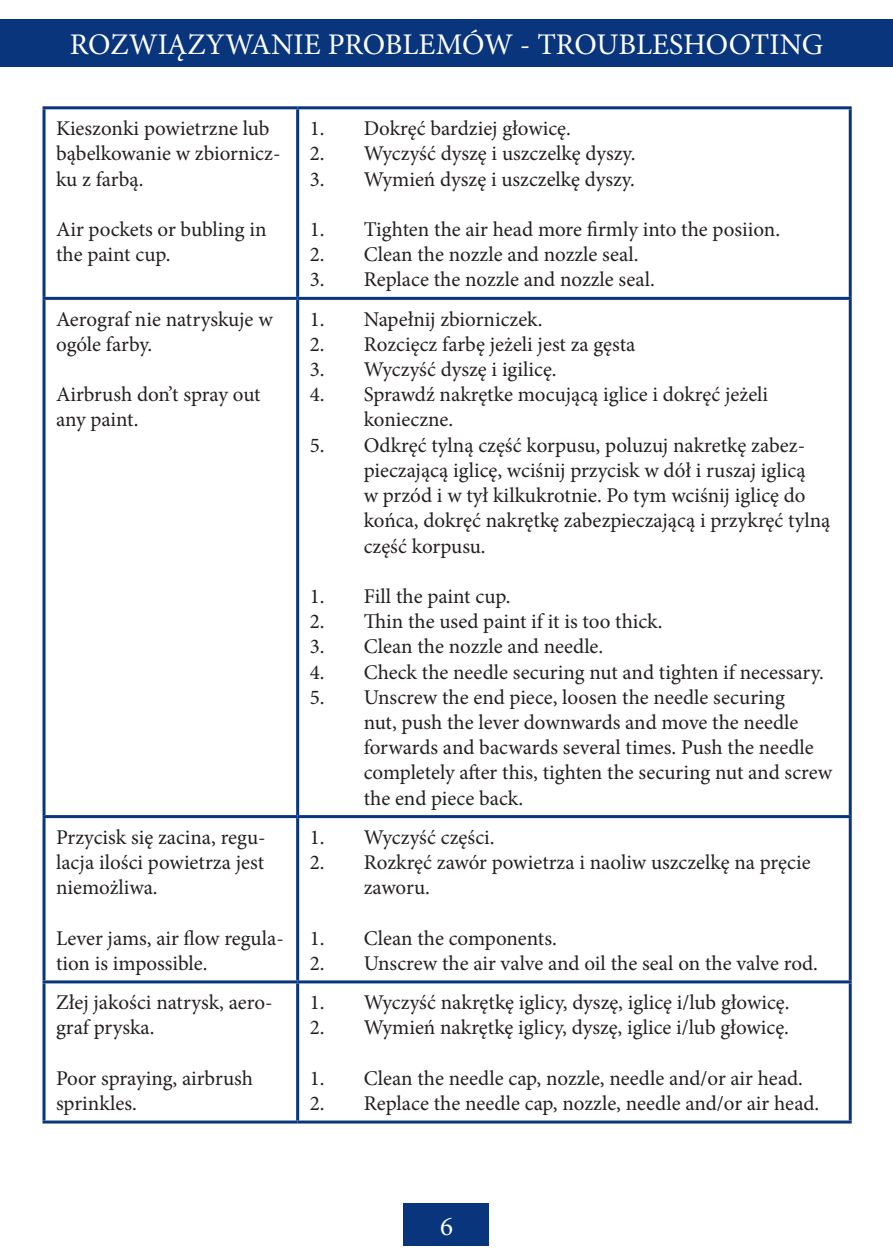
<style>
.page{position:relative;width:893px;height:1259px;background:#fff}
.page>*{position:absolute;margin:0;border:0;box-sizing:border-box;transform-origin:0 0}
.t1{font:30px "Minion Pro";color:#fff}
.t2{font:27px "Minion Pro";color:#fff}
.t3{font:21px/25.2px "Minion Pro";color:#231f20}
</style>
<div class="page">
<div style="left:0;top:19px;width:893px;height:47px;background:#08357c"></div>
<div style="left:404px;top:1203px;width:85px;height:43px;background:#08357c"></div>
<hr style="left:43px;top:106px;width:255px;height:3px;background:#08357c">
<hr style="left:43px;top:109px;width:3px;height:188px;background:#08357c">
<hr style="left:298px;top:106px;width:554px;height:3px;background:#08357c">
<hr style="left:296px;top:109px;width:3px;height:188px;background:#08357c">
<hr style="left:849px;top:109px;width:3px;height:188px;background:#08357c">
<hr style="left:43px;top:297px;width:255px;height:3px;background:#08357c">
<hr style="left:43px;top:300px;width:3px;height:515px;background:#08357c">
<hr style="left:298px;top:297px;width:554px;height:3px;background:#08357c">
<hr style="left:296px;top:300px;width:3px;height:515px;background:#08357c">
<hr style="left:849px;top:300px;width:3px;height:515px;background:#08357c">
<hr style="left:43px;top:815px;width:255px;height:3px;background:#08357c">
<hr style="left:43px;top:818px;width:3px;height:162px;background:#08357c">
<hr style="left:298px;top:815px;width:554px;height:3px;background:#08357c">
<hr style="left:296px;top:818px;width:3px;height:162px;background:#08357c">
<hr style="left:849px;top:818px;width:3px;height:162px;background:#08357c">
<hr style="left:43px;top:980px;width:255px;height:3px;background:#08357c">
<hr style="left:43px;top:983px;width:3px;height:137px;background:#08357c">
<hr style="left:298px;top:980px;width:554px;height:3px;background:#08357c">
<hr style="left:296px;top:983px;width:3px;height:137px;background:#08357c">
<hr style="left:849px;top:983px;width:3px;height:137px;background:#08357c">
<hr style="left:43px;top:1120px;width:255px;height:3px;background:#08357c">
<hr style="left:298px;top:1120px;width:554px;height:3px;background:#08357c">
<p class="t1" style="left:70px;top:24px;width:755px">ROZWIĄZYWANIE PROBLEMÓW - TROUBLESHOOTING</p>
<p class="t3" style="left:56px;top:116px;width:226px">Kieszonki powietrzne lub bąbelkowanie w zbiornicz&shy;ku z farbą.</p>
<p class="t3" style="left:56px;top:217px;width:212px">Air pockets or bubling in the paint cup.</p>
<p class="t3" style="left:56px;top:306px;width:218px">Aerograf nie natryskuje w ogóle farby.</p>
<p class="t3" style="left:56px;top:382px;width:206px">Airbrush don’t spray out any paint.</p>
<p class="t3" style="left:56px;top:824px;width:211px;text-align:justify">Przycisk się zacina, regu&shy;lacja ilości powietrza jest niemożliwa.</p>
<p class="t3" style="left:56px;top:925px;width:229px">Lever jams, air flow regula&shy;tion is impossible.</p>
<p class="t3" style="left:56px;top:990px;width:218px">Złej jakości natrysk, aero&shy;graf pryska.</p>
<p class="t3" style="left:56px;top:1065px;width:198px">Poor spraying, airbrush sprinkles.</p>
<p class="t3" style="left:310px;top:116px;width:263px">1. Dokręć bardziej głowicę.</p>
<p class="t3" style="left:310px;top:141px;width:327px">2. Wyczyść dyszę i uszczelkę dyszy.</p>
<p class="t3" style="left:310px;top:166px;width:327px">3. Wymień dyszę i uszczelkę dyszy.</p>
<p class="t3" style="left:310px;top:217px;width:472px">1. Tighten the air head more firmly into the posiion.</p>
<p class="t3" style="left:310px;top:242px;width:330px">2. Clean the nozzle and nozzle seal.</p>
<p class="t3" style="left:310px;top:267px;width:347px">3. Replace the nozzle and nozzle seal.</p>
<p class="t3" style="left:310px;top:306px;width:234px">1. Napełnij zbiorniczek.</p>
<p class="t3" style="left:310px;top:332px;width:327px">2. Rozcięcz farbę jeżeli jest za gęsta</p>
<p class="t3" style="left:310px;top:357px;width:249px">3. Wyczyść dyszę i igilicę.</p>
<p class="t3" style="left:364px;top:382px;width:406px;text-indent:-54px">4. Sprawdź nakrętke mocującą iglice i dokręć jeżeli konieczne.</p>
<p class="t3" style="left:364px;top:432px;width:468px;text-indent:-54px">5. Odkręć tylną część korpusu, poluzuj nakretkę zabez&shy;pieczającą iglicę, wciśnij przycisk w dół i ruszaj iglicą<br>w przód i w tył kilkukrotnie. Po tym wciśnij iglicę do końca, dokręć nakrętkę zabezpieczającą i przykręć tylną część korpusu.</p>
<p class="t3" style="left:310px;top:584px;width:202px">1. Fill the paint cup.</p>
<p class="t3" style="left:310px;top:609px;width:354px">2. Thin the used paint if it is too thick.</p>
<p class="t3" style="left:310px;top:634px;width:295px">3. Clean the nozzle and needle.</p>
<p class="t3" style="left:310px;top:659px;width:516px">4. Check the needle securing nut and tighten if necessary.</p>
<p class="t3" style="left:364px;top:684px;width:470px;text-indent:-54px">5. Unscrew the end piece, loosen the needle securing<br>nut, push the lever downwards and move the needle forwards and bacwards several times. Push the needle completely after this, tighten the securing nut and screw the end piece back.</p>
<p class="t3" style="left:310px;top:824px;width:186px">1. Wyczyść części.</p>
<p class="t3" style="left:364px;top:850px;width:448px;text-indent:-54px">2. Rozkręć zawór powietrza i naoliw uszczelkę na pręcie zaworu.</p>
<p class="t3" style="left:310px;top:925px;width:249px">1. Clean the components.</p>
<p class="t3" style="left:310px;top:950px;width:510px">2. Unscrew the air valve and oil the seal on the valve rod.</p>
<p class="t3" style="left:310px;top:990px;width:481px">1. Wyczyść nakrętkę iglicy, dyszę, iglicę i/lub głowicę.</p>
<p class="t3" style="left:310px;top:1015px;width:481px">2. Wymień nakrętkę iglicy, dyszę, iglice i/lub głowicę.</p>
<p class="t3" style="left:310px;top:1065px;width:495px">1. Clean the needle cap, nozzle, needle and/or air head.</p>
<p class="t3" style="left:310px;top:1090px;width:511px">2. Replace the needle cap, nozzle, needle and/or air head.</p>
<p class="t2" style="left:440px;top:1208px;width:14px">6</p>
</div>
